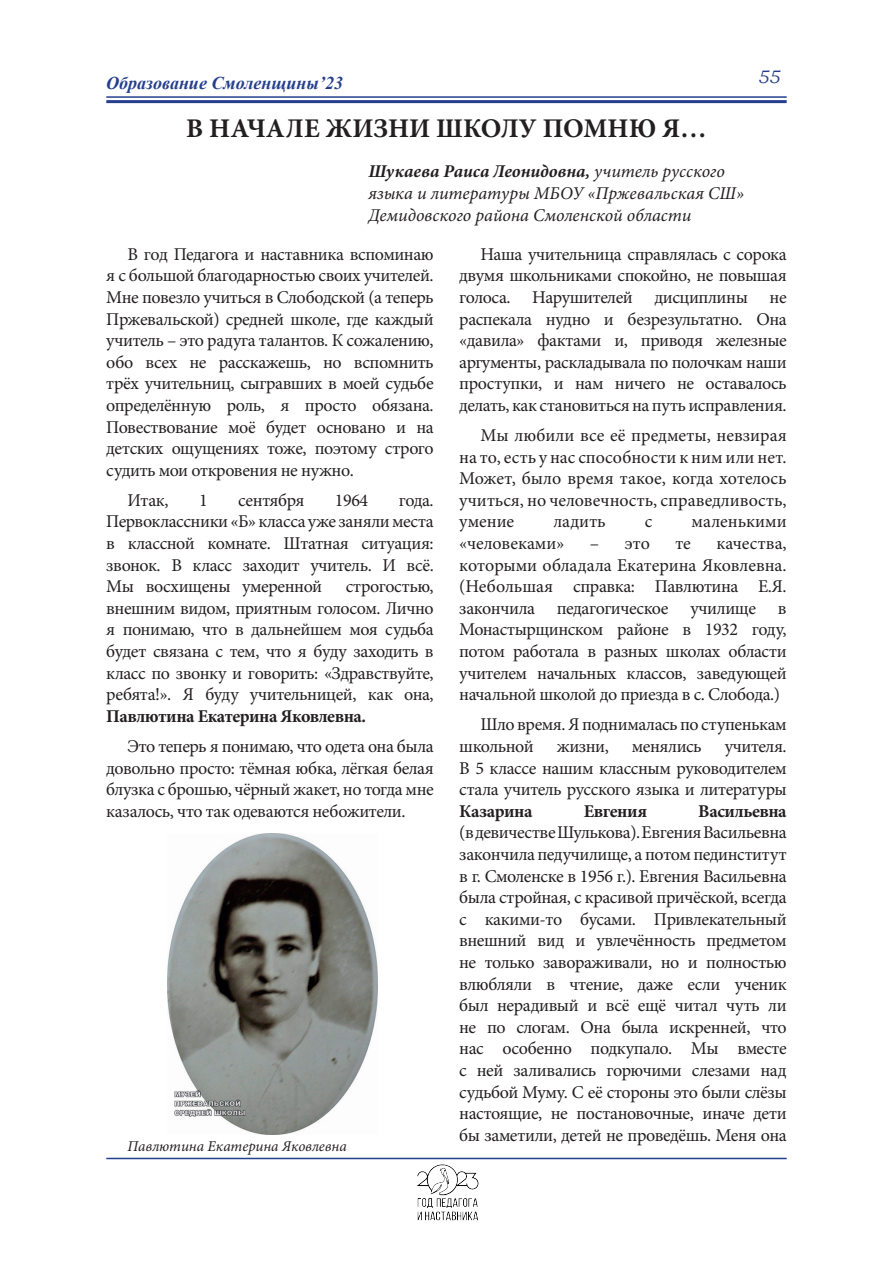
<style>
.page{position:relative;width:893px;height:1263px;background:#fff}
.page>*{position:absolute;margin:0;border:0;box-sizing:border-box;transform-origin:0 0}
.t1{font:700 27px "Minion Pro";color:#231f20}
.t2{font:18px/21.6px "Minion Pro";letter-spacing:-.025em;color:#231f20;text-align:justify}
.t3{font:italic 18px/21.6px "Minion Pro";color:#231f20}
.t4{font:700 18px "Minion Pro";letter-spacing:-.025em;color:#231f20}
.t5{font:italic 700 18px "Times New Roman";color:#253f8e}
.t6{font:18px "Minion Pro";color:#231f20}
.t7{font:italic 18px "Bookman Old Style";color:#253f8e}
.t8{font:italic 15px "Minion Pro";color:#231f20}
.s1{font-weight:700}
</style>
<div class="page">
<hr style="left:106px;top:96px;width:681px;height:2px;background:#253f8e">
<hr style="left:106px;top:100px;width:681px;height:3px;background:#253f8e">
<img style="left:383px;top:1159px;width:127px;height:62px">
<hr style="left:106px;top:1158px;width:681px;height:1px;background:#253f8e">
<img style="left:168px;top:833px;width:209px;height:302px">
<p class="t5" style="left:106px;top:70px;width:238px">Образование Смоленщины’23</p>
<p class="t7" style="left:757px;top:65px;width:24px">55</p>
<h1 class="t1" style="left:186px;top:109px;width:522px">В НАЧАЛЕ ЖИЗНИ ШКОЛУ ПОМНЮ Я…</h1>
<p class="t3" style="left:369px;top:161px;width:377px"><span class="s1">Шукаева Раиса Леонидовна,</span> учитель русского языка и литературы МБОУ «Пржевальская СШ»<br>Демидовского района Смоленской области</p>
<p class="t2" style="left:106px;top:243px;width:329px;text-indent:21px">В год Педагога и наставника вспоминаю я с большой благодарностью своих учителей.<br>Мне повезло учиться в Слободской (а теперь Пржевальской) средней школе, где каждый учитель – это радуга талантов. К сожалению, обо всех не расскажешь, но вспомнить трёх учительниц, сыгравших в моей судьбе определённую роль, я просто обязана.<br>Повествование моё будет основано и на детских ощущениях тоже, поэтому строго судить мои откровения не нужно.</p>
<p class="t2" style="left:128px;top:489px;width:43px">Итак,</p>
<p class="t2" style="left:199px;top:489px;width:10px">1</p>
<p class="t2" style="left:238px;top:489px;width:68px">сентября</p>
<p class="t2" style="left:335px;top:489px;width:35px">1964</p>
<p class="t2" style="left:106px;top:489px;width:329px;text-indent:292px">года.<br>Первоклассники «Б» класса уже заняли места в классной комнате. Штатная ситуация: звонок. В класс заходит учитель. И всё.<br>Мы восхищены умеренной</p>
<p class="t2" style="left:106px;top:576px;width:329px;text-indent:239px">строгостью, внешним видом, приятным голосом. Лично я понимаю, что в дальнейшем моя судьба будет связана с тем, что я буду заходить в класс по звонку и говорить: «Здравствуйте, ребята!». Я буду учительницей, как она,</p>
<p class="t4" style="left:106px;top:703px;width:261px">Павлютина Екатерина Яковлевна.</p>
<p class="t2" style="left:106px;top:735px;width:329px;text-indent:21px">Это теперь я понимаю, что одета она была довольно просто: тёмная юбка, лёгкая белая блузка с брошью, чёрный жакет, но тогда мне казалось, что так одеваются небожители.</p>
<p class="t8" style="left:128px;top:1135px;width:221px">Павлютина Екатерина Яковлевна</p>
<p class="t2" style="left:459px;top:243px;width:329px;text-indent:21px">Наша учительница справлялась с сорока двумя школьниками спокойно, не повышая голоса. Нарушителей дисциплины не распекала нудно и безрезультатно. Она «давила» фактами и, приводя железные аргументы, раскладывала по полочкам наши проступки, и нам ничего не оставалось делать, как становиться на путь исправления.</p>
<p class="t2" style="left:459px;top:425px;width:329px;text-indent:21px">Мы любили все её предметы, невзирая на то, есть у нас способности к ним или нет.<br>Может, было время такое, когда хотелось учиться, но человечность, справедливость, умение</p>
<p class="t2" style="left:553px;top:511px;width:54px">ладить</p>
<p class="t2" style="left:645px;top:511px;width:9px">с</p>
<p class="t6" style="left:691px;top:510px;width:97px">маленькими</p>
<p class="t6" style="left:459px;top:531px;width:107px">«человеками»</p>
<p class="t2" style="left:590px;top:533px;width:61px">– это</p>
<p class="t2" style="left:675px;top:533px;width:17px">те</p>
<p class="t2" style="left:459px;top:533px;width:329px;text-indent:257px">качества, которыми обладала Екатерина Яковлевна. (Небольшая справка: Павлютина Е.Я. закончила педагогическое училище в Монастырщинском районе в 1932 году, потом работала в разных школах области учителем начальных классов, заведующей начальной школой до приезда в с. Слобода.)</p>
<p class="t2" style="left:459px;top:714px;width:329px;text-indent:21px">Шло время. Я поднималась по ступенькам школьной</p>
<p class="t2" style="left:459px;top:735px;width:329px;text-indent:265px">учителя.<br>В 5 классе нашим классным руководителем стала учитель русского языка и литературы</p>
<p class="t4" style="left:459px;top:798px;width:75px">Казарина</p>
<p class="t4" style="left:584px;top:798px;width:65px">Евгения</p>
<p class="t4" style="left:698px;top:798px;width:90px">Васильевна</p>
<p class="t2" style="left:459px;top:822px;width:329px">(в девичестве Шулькова). Евгения Васильевна закончила педучилище, а потом пединститут в г. Смоленске в 1956 г.). Евгения Васильевна была стройная, с красивой причёской, всегда с какими-то бусами. Привлекательный внешний вид и увлечённость предметом не только завораживали, но и полностью влюбляли в чтение, даже если ученик был нерадивый и всё ещё читал чуть ли не по слогам. Она была искренней, что нас особенно подкупало. Мы вместе с ней заливались горючими слезами над судьбой Муму. С её стороны это были слёзы настоящие, не постановочные, иначе дети бы заметили, детей не проведёшь. Меня она</p>
<p class="t2" style="left:557px;top:735px;width:54px">жизни,</p>
<p class="t2" style="left:632px;top:735px;width:71px">менялись</p>
</div>
